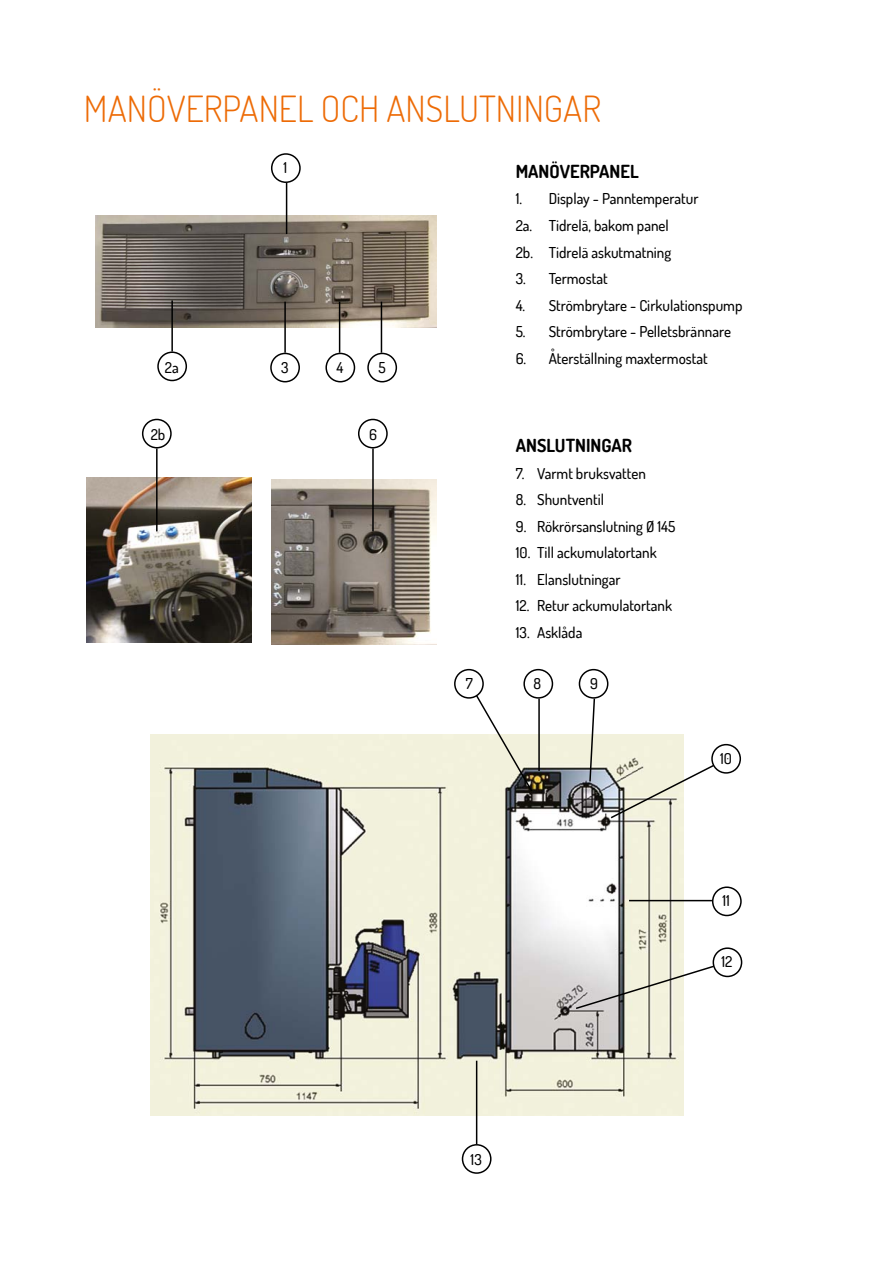
<style>
.page{position:relative;width:893px;height:1263px;background:#fff}
.page>*{position:absolute;margin:0;border:0;box-sizing:border-box;transform-origin:0 0}
.t1{font:300 36px "Dosis";color:#ed6b06}
.t2{font:700 18px "Dosis";color:#000}
.t3{font:500 15px/26.5px "Dosis";color:#000}
</style>
<div class="page">
<img style="left:151px;top:734px;width:533px;height:381px">
<img style="left:87px;top:478px;width:165px;height:165px">
<img style="left:271px;top:480px;width:165px;height:165px">
<img style="left:96px;top:216px;width:340px;height:111px">
<div style="left:270px;top:353px;width:30px;height:29px;border:2px solid #000;border-radius:50%"></div>
<hr style="left:284px;top:302px;width:2px;height:51px;background:#000">
<div style="left:325px;top:353px;width:30px;height:29px;border:2px solid #000;border-radius:50%"></div>
<hr style="left:339px;top:302px;width:1px;height:51px;background:#000">
<div style="left:367px;top:353px;width:30px;height:29px;border:2px solid #000;border-radius:50%"></div>
<hr style="left:381px;top:302px;width:1px;height:51px;background:#000">
<div style="left:579px;top:669px;width:29px;height:30px;border:2px solid #000;border-radius:50%"></div>
<svg style="left:588px;top:697px;width:8px;height:86px"></svg>
<div style="left:358px;top:419px;width:30px;height:29px;border:2px solid #000;border-radius:50%"></div>
<hr style="left:372px;top:448px;width:2px;height:83px;background:#000">
<div style="left:142px;top:419px;width:30px;height:29px;border:2px solid #000;border-radius:50%"></div>
<hr style="left:156px;top:448px;width:2px;height:83px;background:#000">
<div style="left:157px;top:351px;width:30px;height:30px;border:2px solid #000;border-radius:50%"></div>
<hr style="left:171px;top:300px;width:2px;height:51px;background:#000">
<div style="left:523px;top:669px;width:30px;height:30px;border:2px solid #000;border-radius:50%"></div>
<hr style="left:538px;top:699px;width:2px;height:72px;background:#000">
<div style="left:454px;top:669px;width:30px;height:30px;border:2px solid #000;border-radius:50%"></div>
<svg style="left:474px;top:694px;width:60px;height:99px"></svg>
<div style="left:711px;top:744px;width:30px;height:30px;border:2px solid #000;border-radius:50%"></div>
<svg style="left:609px;top:763px;width:106px;height:57px"></svg>
<div style="left:271px;top:153px;width:30px;height:30px;border:2px solid #000;border-radius:50%"></div>
<hr style="left:286px;top:183px;width:1px;height:51px;background:#000">
<div style="left:712px;top:886px;width:30px;height:30px;border:2px solid #000;border-radius:50%"></div>
<hr style="left:629px;top:900px;width:83px;height:1px;background:#000">
<div style="left:713px;top:947px;width:29px;height:30px;border:2px solid #000;border-radius:50%"></div>
<svg style="left:574px;top:964px;width:142px;height:46px"></svg>
<div style="left:462px;top:1144px;width:29px;height:30px;border:2px solid #000;border-radius:50%"></div>
<hr style="left:476px;top:1061px;width:1px;height:83px;background:#000">
<h1 class="t1" style="left:84px;top:85px;width:518px">MANÖVERPANEL OCH ANSLUTNINGAR</h1>
<p class="t3" style="left:165px;top:354px;width:15px">2a</p>
<p class="t3" style="left:283px;top:154px;width:5px">1</p>
<p class="t3" style="left:281px;top:354px;width:9px">3</p>
<p class="t3" style="left:336px;top:354px;width:8px">4</p>
<p class="t3" style="left:378px;top:354px;width:9px">5</p>
<p class="t3" style="left:151px;top:420px;width:16px">2b</p>
<p class="t3" style="left:369px;top:420px;width:9px">6</p>
<p class="t2" style="left:516px;top:160px;width:125px">MANÖVERPANEL</p>
<p class="t3" style="left:516px;top:185px;width:184px">1. Display - Panntemperatur<br>2a. Tidrelä, bakom panel<br>2b. Tidrelä askutmatning</p>
<p class="t3" style="left:516px;top:265px;width:94px">3. Termostat</p>
<p class="t3" style="left:516px;top:291px;width:228px">4. Strömbrytare - Cirkulationspump</p>
<p class="t3" style="left:516px;top:318px;width:217px">5. Strömbrytare - Pelletsbrännare</p>
<p class="t3" style="left:516px;top:344px;width:194px">6. Återställning maxtermostat</p>
<p class="t2" style="left:516px;top:434px;width:118px">ANSLUTNINGAR</p>
<p class="t3" style="left:516px;top:459px;width:132px">7. Varmt bruksvatten</p>
<p class="t3" style="left:516px;top:486px;width:90px">8. Shuntventil</p>
<p class="t3" style="left:516px;top:512px;width:161px">9. Rökrörsanslutning Ø 145</p>
<p class="t3" style="left:516px;top:539px;width:142px">10. Till ackumulatortank</p>
<p class="t3" style="left:516px;top:565px;width:106px">11. Elanslutningar</p>
<p class="t3" style="left:516px;top:592px;width:158px">12. Retur ackumulatortank</p>
<p class="t3" style="left:516px;top:618px;width:68px">13. Asklåda</p>
<p class="t3" style="left:466px;top:670px;width:9px">7</p>
<p class="t3" style="left:533px;top:670px;width:9px">8</p>
<p class="t3" style="left:590px;top:670px;width:9px">9</p>
<p class="t3" style="left:471px;top:1146px;width:13px">13</p>
<p class="t3" style="left:720px;top:745px;width:13px">10</p>
<p class="t3" style="left:722px;top:887px;width:9px">11</p>
<p class="t3" style="left:722px;top:947px;width:12px">12</p>
</div>
